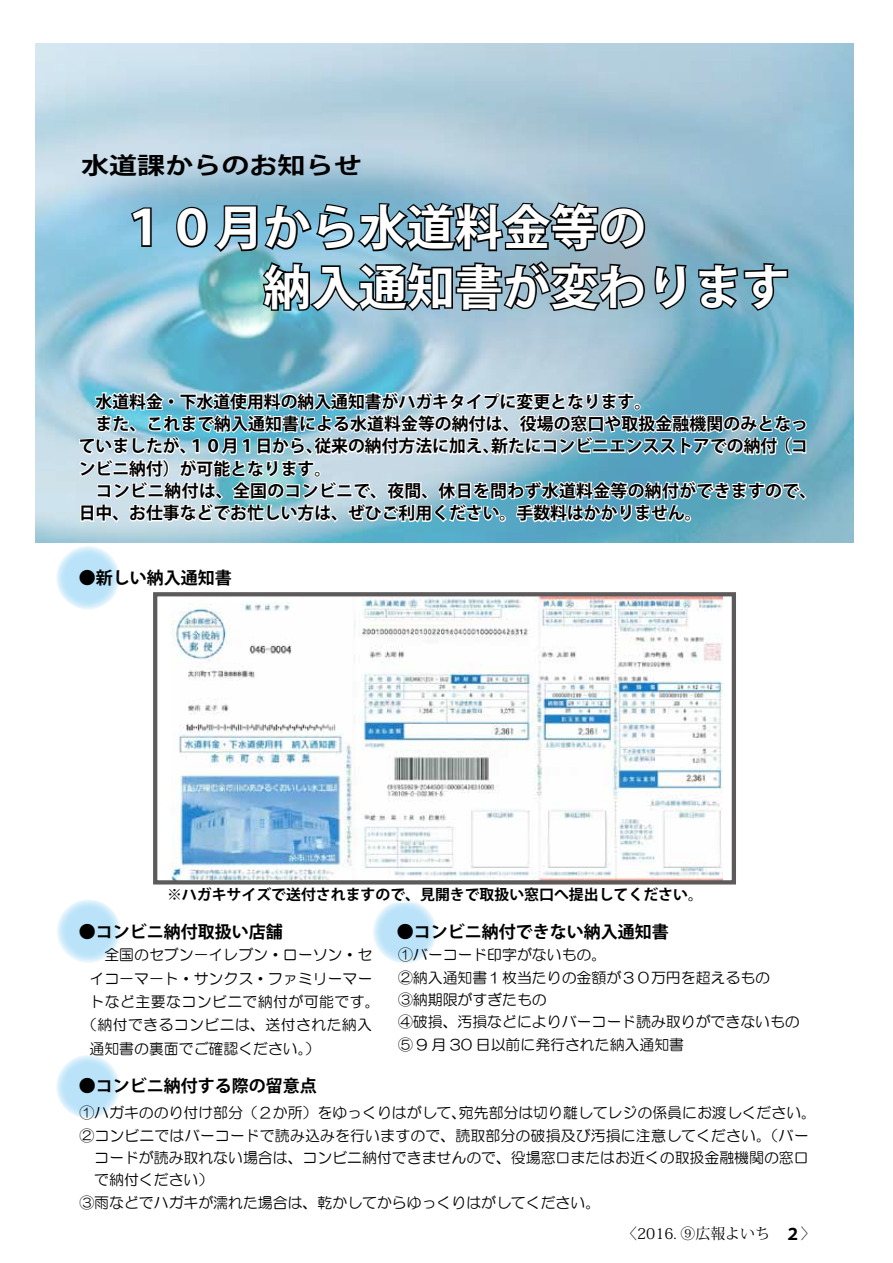
<style>
.page{position:relative;width:893px;height:1263px;background:#fff}
.page>*{position:absolute;margin:0;border:0;box-sizing:border-box;transform-origin:0 0}
.t1{font:700 47.85px/59.6px "Koz Go Pro";color:#fff}
.t2{font:700 23.4px "Koz Go Pro";color:#000;scale:1.2 1}
.t3{font:700 16.95px/22.4px "Koz Go Pro";color:#000}
.t4{font:700 15.9px "Koz Go Pro";color:#000}
.t5{font:14.85px/22.4px "HG Maru Gothic MPRO";color:#000}
.t6{font:14.85px "HG Maru Gothic MPRO";letter-spacing:.03em;color:#000}
.t7{font:700 14.85px "Koz Go Pro";color:#000}
.t8{font:14.85px "Koz Min Pro";color:#000}
.s1{font-family:"Koz Min Pro";font-weight:400;font-size:14.85px}
</style>
<div class="page">
<svg style="left:56px;top:546px;width:64px;height:64px;background:#c6e7f9"></svg>
<svg style="left:56px;top:1054px;width:64px;height:64px;background:#c6e7f9"></svg>
<svg style="left:373px;top:900px;width:64px;height:63px;background:#c5e7f9"></svg>
<svg style="left:57px;top:899px;width:63px;height:64px;background:#c5e7f9"></svg>
<img style="left:36px;top:43px;width:817px;height:499px">
<img style="left:171px;top:597px;width:552px;height:282px">
<div style="left:153px;top:592px;width:583px;height:292px;border:4px solid #5c5a5a"></div>
<svg style="left:78px;top:200px;width:730px;height:341px;background:#90b8c7"></svg>
<h2 class="t2" style="left:81px;top:151px;width:235px">水道課からのお知らせ</h2>
<h1 class="t1" style="left:120px;top:201px;width:671px">１０月から水道料金等の<br>　　　納入通知書が変わります</h1>
<p class="t3" style="left:79px;top:391px;width:574px">　水道料金・下水道使用料の納入通知書がハガキタイプに変更となります。</p>
<p class="t3" style="left:79px;top:414px;width:731px">　また、これまで納入通知書による水道料金等の納付は、役場の窓口や取扱金融機関のみとなっ</p>
<p class="t3" style="left:774px;top:436px;width:35px">（コ</p>
<p class="t3" style="left:79px;top:436px;width:739px">ていましたが、<br>ンビニ納付）が可能となります。<br>　コンビニ納付は、全国のコンビニで、夜間、休日を問わず水道料金等の納付ができますので、日中、お仕事などでお忙しい方は、ぜひご利用ください。手数料はかかりません。</p>
<p class="t3" style="left:491px;top:436px;width:288px">新たにコンビニエンスストアでの納付</p>
<p class="t3" style="left:314px;top:436px;width:187px">従来の納付方法に加え、</p>
<p class="t3" style="left:188px;top:436px;width:136px">１０月１日から、</p>
<p class="t3" style="left:79px;top:568px;width:155px">●新しい納入通知書</p>
<p class="t7" style="left:167px;top:885px;width:537px">※ハガキサイズで送付されますので、見開きで取扱い窓口へ提出してください。</p>
<p class="t3" style="left:79px;top:921px;width:206px">●コンビニ納付取扱い店舗</p>
<p class="t5" style="left:90px;top:944px;width:284px">　全国のセブン－イレブン・ローソン・セ</p>
<p class="t5" style="left:90px;top:967px;width:284px">イコ－マ－ト・サンクス・ファミリーマー</p>
<p class="t6" style="left:90px;top:994px;width:292px">トなど主要なコンビニで納付が可能です。</p>
<p class="t6" style="left:82px;top:1018px;width:292px">（納付できるコンビニは、送付された納入</p>
<p class="t5" style="left:90px;top:1037px;width:232px">通知書の裏面でご確認ください (。</p>
<p class="t3" style="left:79px;top:1076px;width:240px">●コンビニ納付する際の留意点</p>
<p class="t3" style="left:397px;top:922px;width:274px">●コンビニ納付できない納入通知書</p>
<p class="t5" style="left:398px;top:944px;width:403px">①バーコード印字がないもの。<br>②納入通知書１枚当たりの金額が３０万円を超えるもの<br>③納期限がすぎたもの<br>④破損、汚損などによりバーコード読み取りができないもの<br>⑤ 9 月 30 日以前に発行された納入通知書</p>
<p class="t5" style="left:79px;top:1102px;width:731px">①ハガキののり付け部分（２か所）をゆっくりはがして、<br>②コンビニではバーコードで読み込みを行いますので、読取部分の破損及び汚損に注意してください。（バー　コードが読み取れない場合は、コンビニ納付できませんので、役場窓口またはお近くの取扱金融機関の窓口　で納付ください(<br>③雨などでハガキが濡れた場合は、乾かしてからゆっくりはがしてください。</p>
<p class="t5" style="left:459px;top:1102px;width:359px">宛先部分は切り離してレジの係員にお渡しください。</p>
<p class="t8" style="left:622px;top:1223px;width:149px">〈2016. ⑨広報よいち</p>
<p class="t4" style="left:785px;top:1224px;width:32px">２<span class="s1">〈</span></p>
</div>
